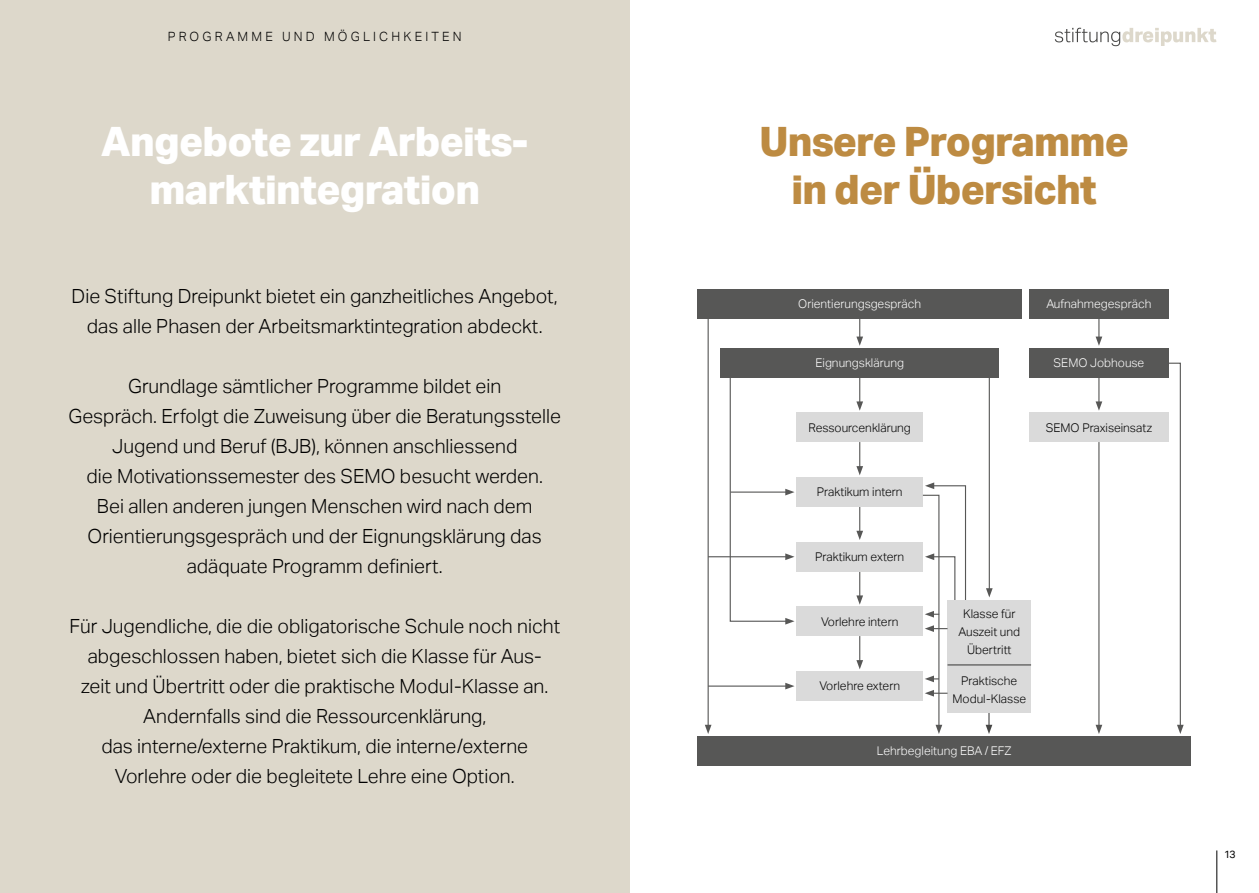
<style>
.page{position:relative;width:1259px;height:893px;background:#fff}
.page>*{position:absolute;margin:0;border:0;box-sizing:border-box;transform-origin:0 0}
.t1{font:800 40.5px/48px "Aktiv Grotesk";letter-spacing:-.02em;color:#fff;text-align:center}
.t2{font:800 40.5px/48px "Aktiv Grotesk";letter-spacing:-.02em;color:#bd8b42;text-align:center}
.t3{font:300 19.5px/30px "Aktiv Grotesk";color:#000;text-align:center}
.t4{font:300 12.75px "Aktiv Grotesk";letter-spacing:.25em;color:#000}
.t5{font:300 12px/18px "Aktiv Grotesk";color:#000;text-align:center}
.t6{font:300 12px "Aktiv Grotesk";color:#fff}
.t7{font:10.5px "Aktiv Grotesk";color:#000}
</style>
<div class="page">
<hr style="left:1216px;top:850px;width:1px;height:43px;background:#000">
<div style="left:0;top:0;width:629px;height:893px;background:#ddd8cb"></div>
<svg style="left:1167px;top:362px;width:16px;height:372px"></svg>
<svg style="left:1095px;top:319px;width:7px;height:27px"></svg>
<svg style="left:856px;top:319px;width:7px;height:27px"></svg>
<svg style="left:856px;top:377px;width:7px;height:34px"></svg>
<svg style="left:1095px;top:377px;width:7px;height:34px"></svg>
<hr style="left:1098px;top:442px;width:1px;height:285px;background:#575756">
<svg style="left:1095px;top:725px;width:7px;height:9px"></svg>
<hr style="left:707px;top:319px;width:1px;height:408px;background:#575756">
<svg style="left:705px;top:725px;width:6px;height:9px"></svg>
<svg style="left:856px;top:442px;width:7px;height:33px"></svg>
<svg style="left:856px;top:507px;width:7px;height:33px"></svg>
<svg style="left:856px;top:571px;width:7px;height:34px"></svg>
<svg style="left:856px;top:636px;width:7px;height:33px"></svg>
<svg style="left:985px;top:713px;width:7px;height:21px"></svg>
<hr style="left:988px;top:378px;width:2px;height:213px;background:#575756">
<svg style="left:986px;top:588px;width:6px;height:9px"></svg>
<hr style="left:708px;top:556px;width:79px;height:1px;background:#575756">
<hr style="left:708px;top:685px;width:79px;height:2px;background:#575756">
<svg style="left:785px;top:683px;width:9px;height:6px"></svg>
<div style="left:697px;top:289px;width:325px;height:30px;background:#575756"></div>
<div style="left:720px;top:348px;width:279px;height:29px;background:#575756"></div>
<div style="left:796px;top:413px;width:127px;height:29px;background:#dadada"></div>
<div style="left:796px;top:477px;width:127px;height:30px;background:#dadada"></div>
<div style="left:796px;top:671px;width:127px;height:30px;background:#dadada"></div>
<div style="left:796px;top:607px;width:127px;height:29px;background:#dadada"></div>
<div style="left:697px;top:736px;width:494px;height:29px;background:#575756"></div>
<div style="left:947px;top:600px;width:84px;height:113px;background:#dadada"></div>
<div style="left:1029px;top:289px;width:139px;height:29px;background:#575756"></div>
<div style="left:1029px;top:348px;width:139px;height:29px;background:#575756"></div>
<div style="left:1029px;top:413px;width:139px;height:29px;background:#dadada"></div>
<div style="left:796px;top:542px;width:127px;height:29px;background:#dadada"></div>
<svg style="left:729px;top:377px;width:65px;height:248px"></svg>
<svg style="left:921px;top:482px;width:45px;height:252px"></svg>
<hr style="left:947px;top:664px;width:84px;height:1px;background:#474746">
<svg style="left:1054px;top:28px;width:162px;height:18px"></svg>
<p class="t4" style="left:168px;top:29px;width:295px">PROGRAMME UND MÖGLICHKEITEN</p>
<h1 class="t1" style="left:101px;top:119px;width:429px">Angebote zur Arbeits&shy;marktintegration</h1>
<p class="t3" style="left:72px;top:281px;width:488px">Die Stiftung Dreipunkt bietet ein ganzheitliches Angebot, das alle Phasen der Arbeitsmarktintegration abdeckt.</p>
<p class="t3" style="left:68px;top:371px;width:494px">Grundlage sämtlicher Programme bildet ein<br>Gespräch. Erfolgt die Zuweisung über die Beratungsstelle Jugend und Beruf (BJB), können anschliessend<br>die Motivationssemester des SEMO besucht werden.<br>Bei allen anderen jungen Menschen wird nach dem Orientierungsgespräch und der Eignungsklärung das adäquate Programm definiert.</p>
<p class="t3" style="left:69px;top:611px;width:492px">Für Jugendliche, die die obligatorische Schule noch nicht abgeschlossen haben, bietet sich die Klasse für Aus-<br>zeit und Übertritt oder die praktische Modul-Klasse an.<br>Andernfalls sind die Ressourcenklärung,<br>das interne/externe Praktikum, die interne/externe Vorlehre oder die begleitete Lehre eine Option.</p>
<h1 class="t2" style="left:759px;top:119px;width:371px">Unsere Programme in der Übersicht</h1>
<p class="t6" style="left:798px;top:297px;width:124px">Orientierungsgespräch</p>
<p class="t6" style="left:1046px;top:297px;width:106px">Aufnahmegespräch</p>
<p class="t6" style="left:815px;top:356px;width:90px">Eignungsklärung</p>
<p class="t6" style="left:1053px;top:356px;width:92px">SEMO Jobhouse</p>
<p class="t5" style="left:808px;top:419px;width:104px">Ressourcenklärung</p>
<p class="t5" style="left:1045px;top:419px;width:108px">SEMO Praxiseinsatz</p>
<p class="t5" style="left:817px;top:483px;width:87px">Praktikum intern</p>
<p class="t5" style="left:815px;top:548px;width:90px">Praktikum extern</p>
<p class="t5" style="left:821px;top:613px;width:79px">Vorlehre intern</p>
<p class="t5" style="left:819px;top:677px;width:82px">Vorlehre extern</p>
<p class="t5" style="left:958px;top:605px;width:63px">Klasse für<br>Auszeit und<br>Übertritt</p>
<p class="t5" style="left:952px;top:672px;width:75px">Praktische<br>Modul-Klasse</p>
<p class="t6" style="left:877px;top:744px;width:136px">Lehrbegleitung EBA / EFZ</p>
<p class="t7" style="left:1224px;top:849px;width:13px">13</p>
</div>
